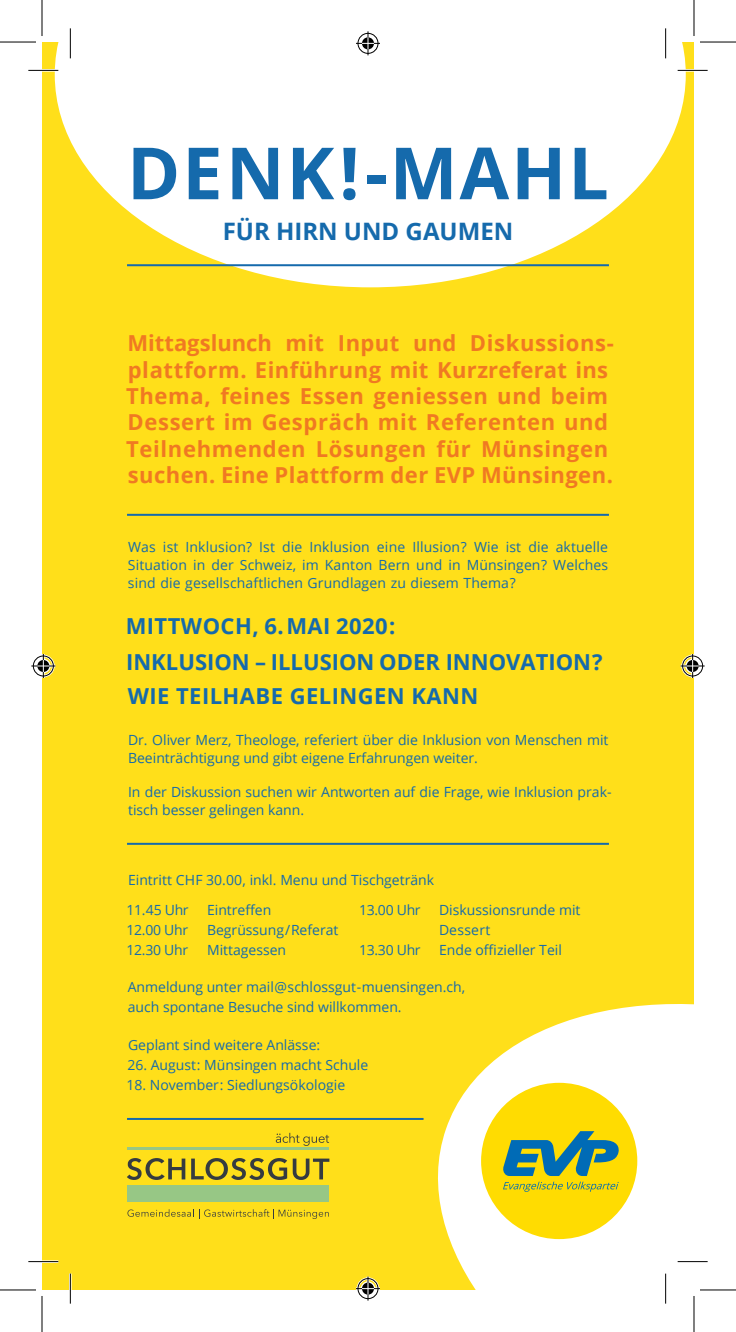
<style>
.page{position:relative;width:736px;height:1332px;background:#fff}
.page>*{position:absolute;margin:0;border:0;box-sizing:border-box;transform-origin:0 0}
.t1{font:700 72px "Open Sans";letter-spacing:.025em;color:#156aac}
.t2{font:700 24px "Open Sans";color:#156aac}
.t3{font:700 22px/26.4px "Open Sans";letter-spacing:.03em;color:#f07922}
.t4{font:700 22px/36px "Open Sans";color:#156aac}
.t5{font:700 22px "Open Sans";letter-spacing:.02em;color:#156aac}
.t6{font:14px/18px "Open Sans";color:#156aac}
.t7{font:14px "Open Sans";letter-spacing:.02em;color:#156aac}
</style>
<div class="page">
<div style="left:42px;top:42px;width:652px;height:1247px;background:#ffdf1a"></div>
<svg style="left:55px;top:42px;width:631px;height:245px;fill:#fff"></svg>
<hr style="left:127px;top:842px;width:482px;height:2px;background:#156aac">
<hr style="left:127px;top:264px;width:482px;height:2px;background:#156aac">
<hr style="left:127px;top:1117px;width:297px;height:2px;background:#156aac">
<hr style="left:127px;top:514px;width:482px;height:2px;background:#156aac">
<svg style="left:407px;top:1004px;width:287px;height:285px;fill:#fff"></svg>
<svg style="left:127px;top:1158px;width:58px;height:21px"></svg>
<svg style="left:191px;top:1158px;width:96px;height:21px"></svg>
<svg style="left:293px;top:1158px;width:36px;height:21px"></svg>
<svg style="left:127px;top:1209px;width:202px;height:9px"></svg>
<div style="left:127px;top:1185px;width:202px;height:16px;background:#97c785"></div>
<hr style="left:128px;top:1146px;width:201px;height:3px;background:#97c785">
<svg style="left:276px;top:1132px;width:53px;height:13px"></svg>
<div style="left:481px;top:1082px;width:156px;height:156px;background:#ffdc01;border-radius:50%"></div>
<svg style="left:503px;top:1131px;width:116px;height:44px"></svg>
<svg style="left:503px;top:1181px;width:116px;height:10px"></svg>
<hr style="left:28px;top:69px;width:30px;height:3px;background:#fff">
<hr style="left:678px;top:69px;width:30px;height:3px;background:#fff">
<hr style="left:28px;top:1260px;width:30px;height:2px;background:#fff">
<hr style="left:678px;top:1260px;width:30px;height:2px;background:#fff">
<hr style="left:69px;top:28px;width:3px;height:30px;background:#fff">
<hr style="left:69px;top:1273px;width:3px;height:30px;background:#fff">
<hr style="left:664px;top:28px;width:3px;height:30px;background:#fff">
<hr style="left:664px;top:1273px;width:3px;height:30px;background:#fff">
<hr style="left:28px;top:70px;width:30px;height:1px;background:#000">
<hr style="left:678px;top:70px;width:30px;height:1px;background:#000">
<hr style="left:28px;top:1261px;width:30px;height:1px;background:#000">
<hr style="left:678px;top:1261px;width:30px;height:1px;background:#000">
<hr style="left:70px;top:28px;width:1px;height:30px;background:#000">
<hr style="left:70px;top:1273px;width:1px;height:30px;background:#000">
<hr style="left:665px;top:28px;width:1px;height:30px;background:#000">
<hr style="left:665px;top:1273px;width:1px;height:30px;background:#000">
<hr style="left:0;top:42px;width:36px;height:1px;background:#000">
<hr style="left:700px;top:42px;width:36px;height:1px;background:#000">
<hr style="left:0;top:1289px;width:36px;height:1px;background:#000">
<hr style="left:700px;top:1289px;width:36px;height:1px;background:#000">
<hr style="left:42px;top:0;width:1px;height:36px;background:#000">
<hr style="left:42px;top:1295px;width:1px;height:36px;background:#000">
<hr style="left:694px;top:0;width:1px;height:36px;background:#000">
<hr style="left:694px;top:1295px;width:1px;height:36px;background:#000">
<svg style="left:356px;top:31px;width:24px;height:24px"></svg>
<svg style="left:356px;top:1276px;width:24px;height:24px"></svg>
<svg style="left:31px;top:654px;width:24px;height:24px"></svg>
<svg style="left:681px;top:654px;width:24px;height:24px"></svg>
<h1 class="t1" style="left:127px;top:122px;width:483px">DENK!-MAHL</h1>
<h2 class="t2" style="left:223px;top:214px;width:292px">FÜR HIRN UND GAUMEN</h2>
<p class="t3" style="left:126px;top:329px;width:489px">Mittagslunch mit Input und Diskussions&shy;plattform. Einführung mit Kurzreferat ins Thema, feines Essen geniessen und beim Dessert im Gespräch mit Referenten und Teilnehmenden Lösungen für Münsingen suchen. Eine Plattform der EVP Münsingen.</p>
<p class="t6" style="left:128px;top:538px;width:482px;text-align:justify">Was ist Inklusion? Ist die Inklusion eine Illusion? Wie ist die aktuelle Situation in der Schweiz, im Kanton Bern und in Münsingen? Welches sind die gesellschaftlichen Grundlagen zu diesem Thema?</p>
<h3 class="t4" style="left:126px;top:607px;width:478px">MITTWOCH, 6. MAI 2020:<br>INKLUSION – ILLUSION ODER INNOVATION?</h3>
<h3 class="t5" style="left:128px;top:680px;width:352px">WIE TEILHABE GELINGEN KANN</h3>
<p class="t6" style="left:128px;top:730px;width:482px">Dr. Oliver Merz, Theologe, referiert über die Inklusion von Menschen mit<br>Beeinträchtigung und gibt eigene Erfahrungen weiter.</p>
<p class="t6" style="left:128px;top:782px;width:485px">In der Diskussion suchen wir Antworten auf die Frage, wie Inklusion prak&shy;tisch besser gelingen kann.</p>
<p class="t6" style="left:126px;top:864px;width:309px;line-height:30px">Eintritt CHF 30.00, inkl. Menu und Tischgetränk<br>11.45 Uhr</p>
<p class="t6" style="left:207px;top:900px;width:66px">Eintreffen</p>
<p class="t6" style="left:359px;top:900px;width:63px">13.00 Uhr</p>
<p class="t6" style="left:439px;top:900px;width:143px">Diskussionsrunde mit</p>
<p class="t6" style="left:126px;top:920px;width:63px">12.00 Uhr</p>
<p class="t6" style="left:207px;top:920px;width:133px">Begrüssung/Referat</p>
<p class="t7" style="left:439px;top:920px;width:53px">Dessert</p>
<p class="t6" style="left:126px;top:940px;width:63px">12.30 Uhr</p>
<p class="t6" style="left:207px;top:940px;width:81px">Mittagessen</p>
<p class="t6" style="left:359px;top:940px;width:63px">13.30 Uhr</p>
<p class="t6" style="left:439px;top:940px;width:124px">Ende offizieller Teil</p>
<p class="t6" style="left:128px;top:976px;width:339px;line-height:20px">Anmeldung unter mail@schlossgut-muensingen.ch, auch spontane Besuche sind willkommen.</p>
<p class="t6" style="left:128px;top:1035px;width:194px">Geplant sind weitere Anlässe:</p>
<p class="t6" style="left:127px;top:1055px;width:242px">26. August: Münsingen macht Schule</p>
<p class="t6" style="left:127px;top:1075px;width:220px">18. November: Siedlungsökologie</p>
</div>
